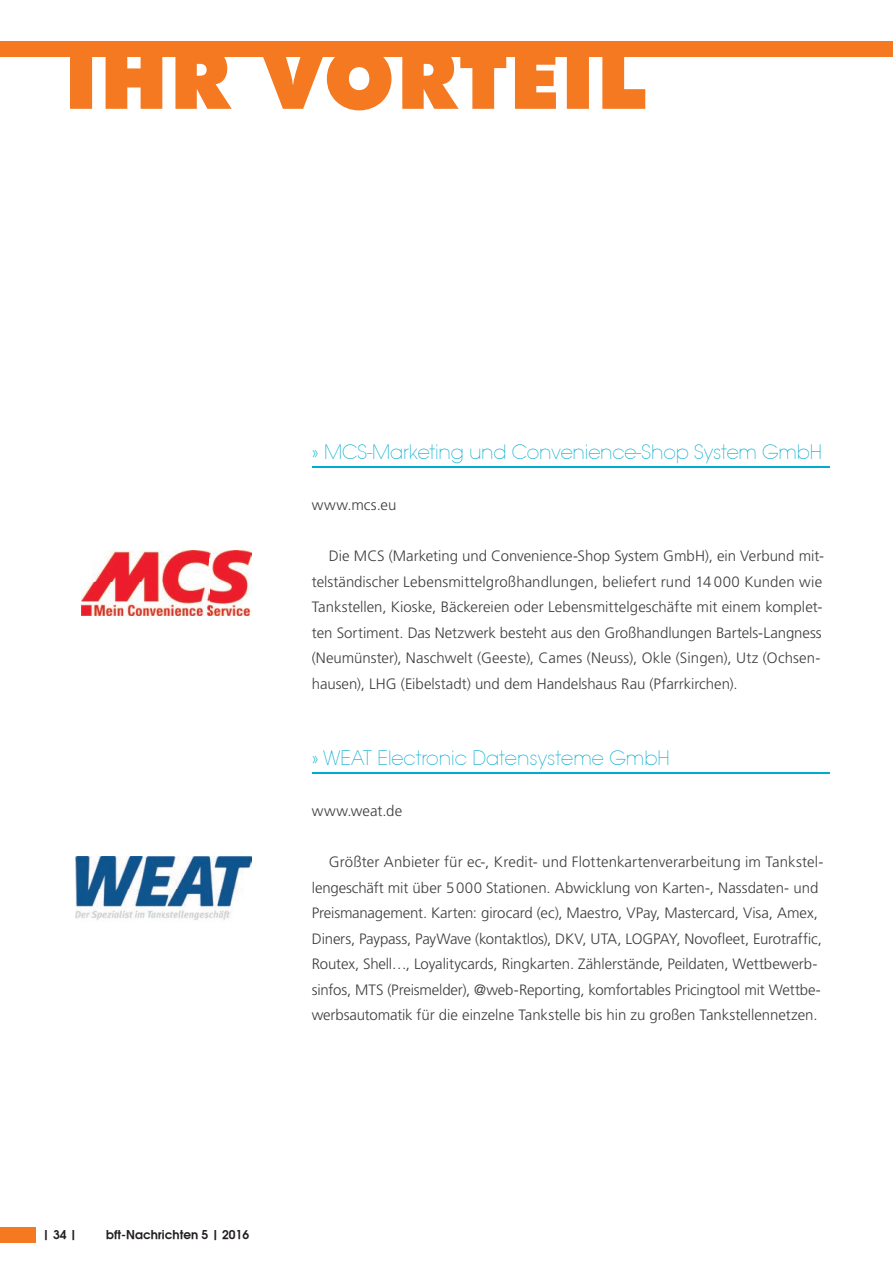
<style>
.page{position:relative;width:893px;height:1263px;background:#fff}
.page>*{position:absolute;margin:0;border:0;box-sizing:border-box;transform-origin:0 0}
.t1{font:200 19.5px "Avant Garde";letter-spacing:-.01em;color:#00abcd}
.t2{font:300 15px/25.5px "Frutiger LT Pro";color:#3e3e3f}
.t3{font:600 12px "Avant Garde";color:#231f20}
</style>
<div class="page">
<img style="left:82px;top:551px;width:170px;height:64px">
<img style="left:75px;top:856px;width:177px;height:65px">
<div style="left:0;top:1227px;width:35px;height:15px;background:#f47921"></div>
<hr style="left:312px;top:466px;width:517px;height:2px;background:#00abcd">
<hr style="left:312px;top:772px;width:517px;height:2px;background:#00abcd">
<svg style="left:0;top:41px;width:893px;height:69px;fill:#f47921"></svg>
<h1 class="t1" style="left:312px;top:441px;width:512px">» MCS-Marketing und Convenience-Shop System GmbH</h1>
<p class="t2" style="left:312px;top:492px;width:86px">www.mcs.eu</p>
<p class="t2" style="left:312px;top:543px;width:514px;text-indent:17px">Die MCS (Marketing und Convenience-Shop System GmbH), ein Verbund mit&shy;telständischer Lebensmittelgroßhandlungen, beliefert rund 14 000 Kunden wie Tankstellen, Kioske, Bäckereien oder Lebensmittelgeschäfte mit einem komplet&shy;ten Sortiment. Das Netzwerk besteht aus den Großhandlungen Bartels-Langness (Neumünster), Naschwelt (Geeste), Cames (Neuss), Okle (Singen), Utz (Ochsen&shy;hausen), LHG (Eibelstadt) und dem Handelshaus Rau (Pfarrkirchen).</p>
<h1 class="t1" style="left:312px;top:747px;width:360px">» WEAT Electronic Datensysteme GmbH</h1>
<p class="t2" style="left:312px;top:798px;width:92px">www.weat.de</p>
<p class="t2" style="left:312px;top:849px;width:513px;text-indent:17px">Größter Anbieter für ec-, Kredit- und Flottenkartenverarbeitung im Tankstel&shy;lengeschäft mit über 5 000 Stationen. Abwicklung von Karten-, Nassdaten- und Preismanagement. Karten: girocard (ec), Maestro, VPay, Mastercard, Visa, Amex, Diners, Paypass, PayWave (kontaktlos), DKV, UTA, LOGPAY, Novofleet, Eurotraffic, Routex, Shell…, Loyalitycards, Ringkarten. Zählerstände, Peildaten, Wettbewerb&shy;sinfos, MTS (Preismelder), @web-Reporting, komfortables Pricingtool mit Wettbe&shy;werbsautomatik für die einzelne Tankstelle bis hin zu großen Tankstellennetzen.</p>
<p class="t3" style="left:43px;top:1227px;width:36px">| 34 |</p>
<p class="t3" style="left:106px;top:1227px;width:144px">bft-Nachrichten 5 | 2016</p>
</div>
